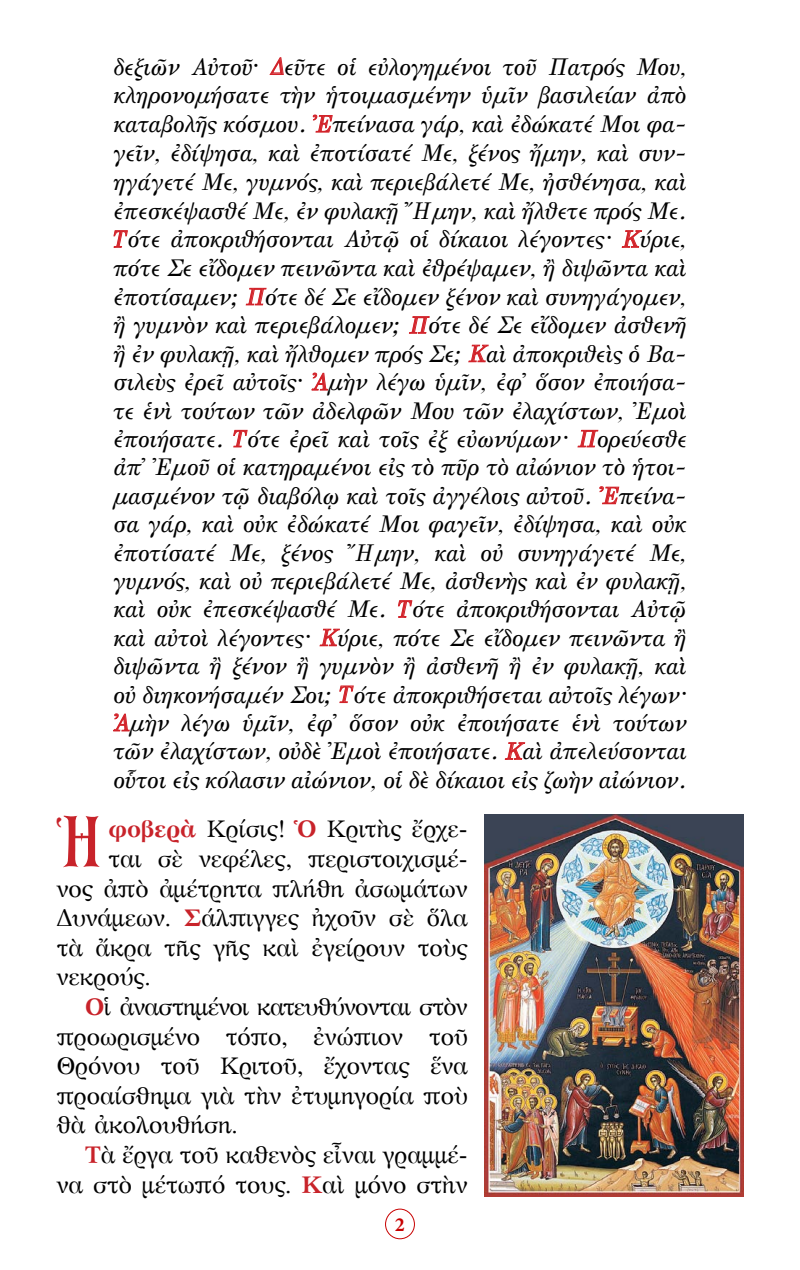
<style>
.page{position:relative;width:800px;height:1270px;background:#fff}
.page>*{position:absolute;margin:0;border:0;box-sizing:border-box;transform-origin:0 0}
.t1{font:49.6px "BYZIMAK";color:#c8232a}
.t2{font:24px/28.6px "GFS Olga";color:#000;text-align:justify}
.t3{font:24px/29.6px "GFS Artemisia";color:#000;text-align:justify}
.t4{font:700 20px "Minion Pro";color:#c80000}
.s1{color:#d2232a}
.s2{font-size:71.6px}
.s3{font-weight:700;color:#c8232a}
</style>
<div class="page">
<div style="left:385px;top:1209px;width:30px;height:30px;border:1px solid #c80000;border-radius:50%"></div>
<svg style="left:269px;top:58px;width:15px;height:17px"></svg>
<svg style="left:312px;top:115px;width:21px;height:18px"></svg>
<svg style="left:113px;top:230px;width:15px;height:18px"></svg>
<svg style="left:621px;top:230px;width:21px;height:18px"></svg>
<svg style="left:245px;top:287px;width:22px;height:19px"></svg>
<svg style="left:409px;top:316px;width:21px;height:18px"></svg>
<svg style="left:468px;top:344px;width:21px;height:19px"></svg>
<svg style="left:311px;top:372px;width:18px;height:19px"></svg>
<svg style="left:233px;top:429px;width:15px;height:19px"></svg>
<svg style="left:577px;top:429px;width:22px;height:19px"></svg>
<svg style="left:599px;top:486px;width:21px;height:19px"></svg>
<svg style="left:398px;top:600px;width:15px;height:18px"></svg>
<svg style="left:319px;top:628px;width:21px;height:19px"></svg>
<svg style="left:339px;top:685px;width:15px;height:18px"></svg>
<svg style="left:113px;top:713px;width:17px;height:19px"></svg>
<svg style="left:504px;top:742px;width:22px;height:18px"></svg>
<img style="left:485px;top:815px;width:258px;height:381px">
<p class="t2" style="left:113px;top:54px;width:575px">δεξιῶν Αὐτοῦ· <span class="s1">Δ</span>εῦτε οἱ εὐλογημένοι τοῦ Πατρός Μου, κληρονομήσατε τὴν ἡτοιμασμένην ὑμῖν βασιλείαν ἀπὸ καταβολῆς κόσμου. <span class="s1">Ἐ</span>πείνασα γάρ, καὶ ἐδώκατέ Μοι φα&shy;γεῖν, ἐδίψησα, καὶ ἐποτίσατέ Με, ξένος ἤμην, καὶ συν&shy;ηγάγετέ Με, γυμνός, καὶ περιεβάλετέ Με, ἠσθένησα, καὶ ἐπεσκέψασθέ Με, ἐν φυλακῇ Ἤμην, καὶ ἤλθετε πρός Με.<br><span class="s1">Τ</span>ότε ἀποκριθήσονται Αὐτῷ οἱ δίκαιοι λέγοντες· <span class="s1">Κ</span>ύριε, πότε Σε εἴδομεν πεινῶντα καὶ ἐθρέψαμεν, ἢ διψῶντα καὶ ἐποτίσαμεν; <span class="s1">Π</span>ότε δέ Σε εἴδομεν ξένον καὶ συνηγάγομεν, ἢ γυμνὸν καὶ περιεβάλομεν; <span class="s1">Π</span>ότε δέ Σε εἴδομεν ἀσθενῆ ἢ ἐν φυλακῇ, καὶ ἤλθομεν πρός Σε; <span class="s1">Κ</span>αὶ ἀποκριθεὶς ὁ Βα&shy;σιλεὺς ἐρεῖ αὐτοῖς· <span class="s1">Ἀ</span>μὴν λέγω ὑμῖν, ἐφ᾿ ὅσον ἐποιήσα&shy;τε ἑνὶ τούτων τῶν ἀδελφῶν Μου τῶν ἐλαχίστων, Ἐμοὶ ἐποιήσατε. <span class="s1">Τ</span>ότε ἐρεῖ καὶ τοῖς ἐξ εὐωνύμων· <span class="s1">Π</span>ορεύεσθε ἀπ᾿ Ἐμοῦ οἱ κατηραμένοι εἰς τὸ πῦρ τὸ αἰώνιον τὸ ἡτοι&shy;μασμένον τῷ διαβόλῳ καὶ τοῖς ἀγγέλοις αὐτοῦ. <span class="s1">Ἐ</span>πείνα&shy;σα γάρ, καὶ οὐκ ἐδώκατέ Μοι φαγεῖν, ἐδίψησα, καὶ οὐκ ἐποτίσατέ Με, ξένος Ἤμην, καὶ οὐ συνηγάγετέ Με, γυμνός, καὶ οὐ περιεβάλετέ Με, ἀσθενὴς καὶ ἐν φυλακῇ, καὶ οὐκ ἐπεσκέψασθέ Με. <span class="s1">Τ</span>ότε ἀποκριθήσονται Αὐτῷ καὶ αὐτοὶ λέγοντες· <span class="s1">Κ</span>ύριε, πότε Σε εἴδομεν πεινῶντα ἢ διψῶντα ἢ ξένον ἢ γυμνὸν ἢ ἀσθενῆ ἢ ἐν φυλακῇ, καὶ οὐ διηκονήσαμέν Σοι; <span class="s1">Τ</span>ότε ἀποκριθήσεται αὐτοῖς λέγων· <span class="s1">Ἀ</span>μὴν λέγω ὑμῖν, ἐφ᾿ ὅσον οὐκ ἐποιήσατε ἑνὶ τούτων τῶν ἐλαχίστων, οὐδὲ Ἐμοὶ ἐποιήσατε. <span class="s1">Κ</span>αὶ ἀπελεύσονται οὗτοι εἰς κόλασιν αἰώνιον, οἱ δὲ δίκαιοι εἰς ζωὴν αἰώνιον.</p>
<p class="t1" style="left:51px;top:806px;width:51px">῾<span class="s2">Η</span></p>
<p class="t3" style="left:108px;top:813px;width:361px"><span class="s3">φοβερὰ</span> Κρίσις! <span class="s3">Ὁ</span> Κριτὴς ἔρχε-</p>
<p class="t3" style="left:108px;top:843px;width:361px">ται σὲ νεφέλες, περιστοιχισμέ-</p>
<p class="t3" style="left:57px;top:872px;width:413px">νος ἀπὸ ἀμέτρητα πλήθη ἀσωμάτων</p>
<p class="t3" style="left:57px;top:902px;width:413px">Δυνάμεων. <span class="s3">Σ</span>άλπιγγες ἠχοῦν σὲ ὅλα</p>
<p class="t3" style="left:57px;top:932px;width:413px">τὰ ἄκρα τῆς γῆς καὶ ἐγείρουν τοὺς</p>
<p class="t3" style="left:57px;top:961px;width:95px">νεκρούς.</p>
<p class="t3" style="left:57px;top:991px;width:413px;text-indent:28px"><span class="s3">Ο</span>ἱ ἀναστημένοι κατευθύνονται στὸν προωρισμένο τόπο, ἐνώπιον τοῦ Θρόνου τοῦ Κριτοῦ, ἔχοντας ἕνα προαίσθημα γιὰ τὴν ἐτυμηγορία ποὺ θὰ ἀκολουθήση.</p>
<p class="t3" style="left:85px;top:1139px;width:384px"><span class="s3">Τ</span>ὰ ἔργα τοῦ καθενὸς εἶναι γραμμέ-</p>
<p class="t3" style="left:57px;top:1168px;width:413px">να στὸ μέτωπό τους. <span class="s3">Κ</span>αὶ μόνο στὴν</p>
<p class="t4" style="left:395px;top:1210px;width:11px">2</p>
</div>
